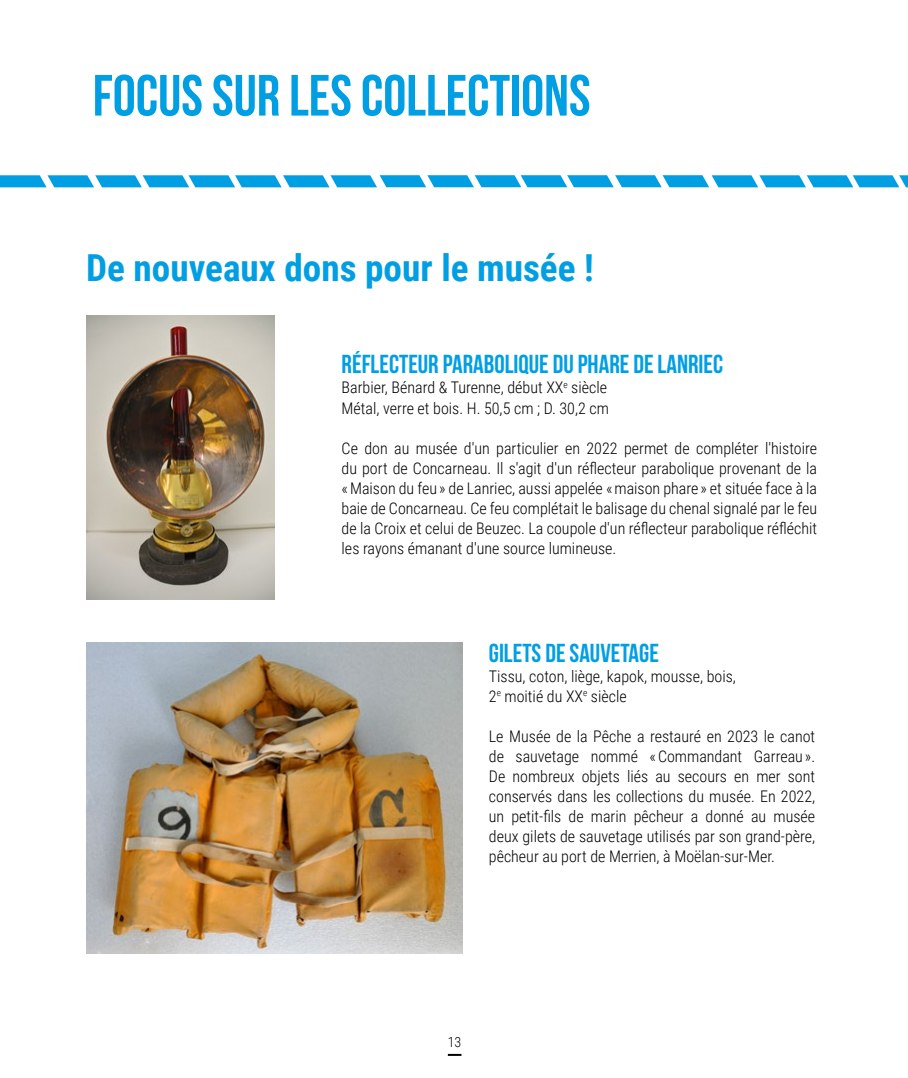
<style>
.page{position:relative;width:908px;height:1078px;background:#fff}
.page>*{position:absolute;margin:0;border:0;box-sizing:border-box;transform-origin:0 0}
.t1{font:700 58px "Bebas Neue";color:#009fe3}
.t2{font:700 37.2px "Roboto Condensed";color:#009fe3}
.t3{font:700 26px "Bebas Neue";color:#009fe3}
.t4{font:300 16px/20px "Roboto Condensed";color:#000}
.t5{font:300 14px "Roboto Condensed";color:#000}
</style>
<div class="page">
<svg style="left:447px;top:1053px;width:14px;height:2px"></svg>
<img style="left:87px;top:642px;width:376px;height:310px">
<img style="left:86px;top:315px;width:189px;height:284px">
<svg style="left:0;top:175px;width:907px;height:12px;background:#2cafe7"></svg>
<h1 class="t1" style="left:93px;top:64px;width:499px">FOCUS SUR LES COLLECTIONS</h1>
<h2 class="t2" style="left:86px;top:242px;width:509px">De nouveaux dons pour le musée !</h2>
<h3 class="t3" style="left:341px;top:350px;width:383px">RÉFLECTEUR PARABOLIQUE DU PHARE DE LANRIEC</h3>
<p class="t4" style="left:341px;top:377px;width:269px">Barbier, Bénard &amp; Turenne, début XX<sup>e</sup> siècle<br>Métal, verre et bois. H. 50,5 cm ; D. 30,2 cm</p>
<p class="t4" style="left:341px;top:437px;width:477px;text-align:justify">Ce don au musée d'un particulier en 2022 permet de compléter l'histoire du port de Concarneau. Il s'agit d'un réflecteur parabolique provenant de la « Maison du feu » de Lanriec, aussi appelée « maison phare » et située face à la baie de Concarneau. Ce feu complétait le balisage du chenal signalé par le feu de la Croix et celui de Beuzec. La coupole d'un réflecteur parabolique réfléchit les rayons émanant d'une source lumineuse.</p>
<h3 class="t3" style="left:488px;top:638px;width:171px">GILETS DE SAUVETAGE</h3>
<p class="t4" style="left:488px;top:665px;width:248px">Tissu, coton, liège, kapok, mousse, bois,<br>2<sup>e</sup> moitié du XX<sup>e</sup> siècle</p>
<p class="t4" style="left:488px;top:725px;width:327px;text-align:justify">Le Musée de la Pêche a restauré en 2023 le canot de sauvetage nommé « Commandant Garreau ».<br>De nombreux objets liés au secours en mer sont conservés dans les collections du musée. En 2022, un petit-fils de marin pêcheur a donné au musée deux gilets de sauvetage utilisés par son grand-père, pêcheur au port de Merrien, à Moëlan-sur-Mer.</p>
<p class="t5" style="left:447px;top:1031px;width:15px">13</p>
</div>
